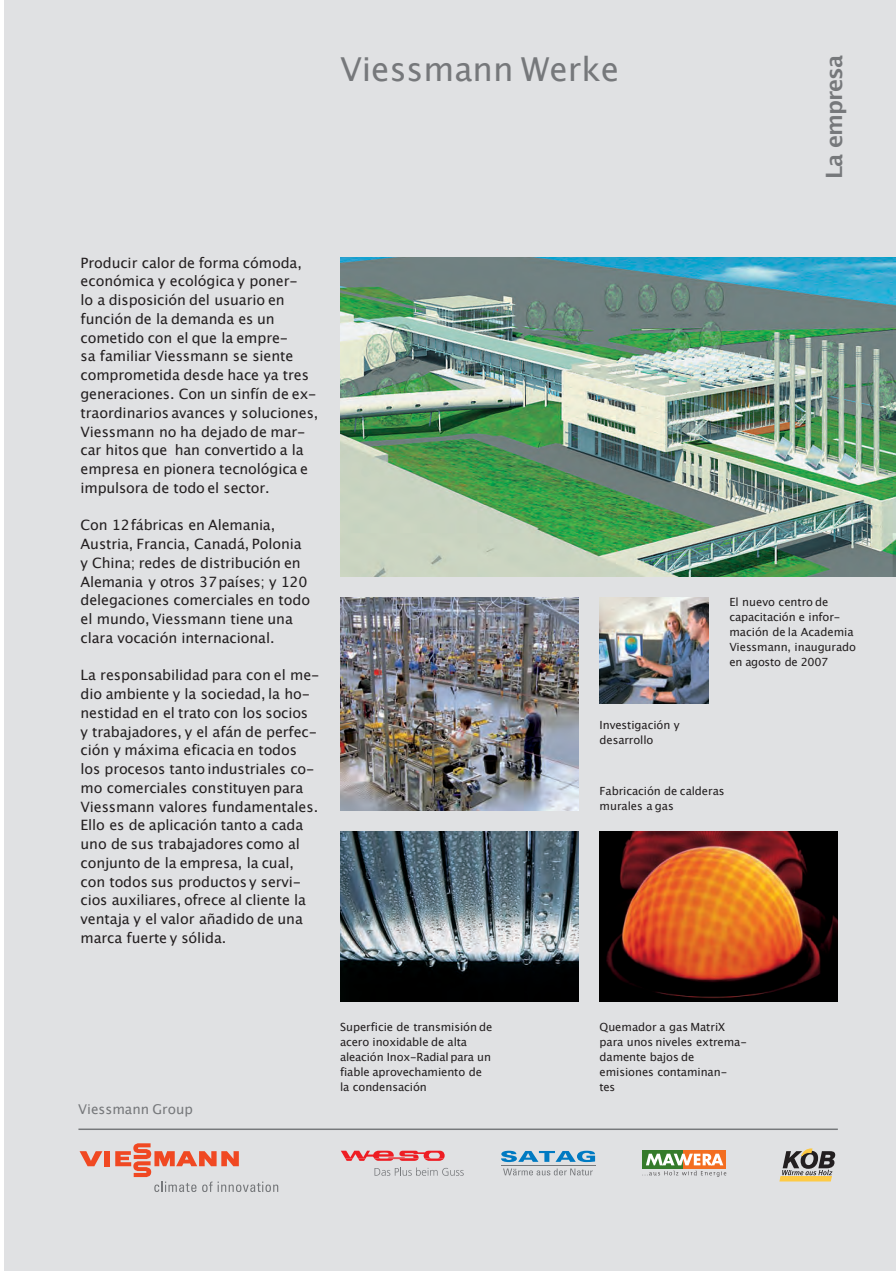
<style>
.page{position:relative;width:896px;height:1271px;background:#fff}
.page>*{position:absolute;margin:0;border:0;box-sizing:border-box;transform-origin:0 0}
.t1{font:33px "Lucida Grande";color:#76787b}
.t2{font:700 22.5px "Lucida Grande";letter-spacing:-.045em;color:#76787b}
.t3{font:14.25px/18.8px "Lucida Grande";letter-spacing:-.01em;color:#231f20}
.t4{font:13.5px "Lucida Grande";color:#76787b}
.t5{font:11.25px/15px "Lucida Grande";letter-spacing:-.005em;color:#231f20}
</style>
<div class="page">
<div style="left:4px;top:0;width:892px;height:1271px;background:#e0e1e3"></div>
<img style="left:340px;top:257px;width:556px;height:319px">
<img style="left:599px;top:598px;width:109px;height:106px">
<img style="left:340px;top:831px;width:238px;height:170px">
<img style="left:599px;top:831px;width:238px;height:170px">
<img style="left:340px;top:598px;width:238px;height:212px">
<hr style="left:78px;top:1128px;width:759px;height:2px;background:#76787b">
<div style="left:105px;top:1151px;width:5px;height:15px;background:#f04822"></div>
<svg style="left:80px;top:1151px;width:22px;height:15px"></svg>
<svg style="left:115px;top:1143px;width:163px;height:49px"></svg>
<svg style="left:341px;top:1150px;width:103px;height:11px"></svg>
<svg style="left:374px;top:1167px;width:89px;height:9px"></svg>
<svg style="left:501px;top:1150px;width:94px;height:12px"></svg>
<hr style="left:501px;top:1165px;width:94px;height:1px;background:#76787b">
<svg style="left:503px;top:1168px;width:89px;height:7px"></svg>
<div style="left:642px;top:1150px;width:41px;height:18px;background:#357b2b"></div>
<div style="left:683px;top:1150px;width:43px;height:18px;background:#f36e21"></div>
<svg style="left:642px;top:1153px;width:84px;height:24px"></svg>
<svg style="left:780px;top:1148px;width:55px;height:33px"></svg>
<h1 class="t1" style="left:340px;top:56px;width:281px">Viessmann Werke</h1>
<h2 class="t2" style="left:824px;top:179px;width:125px;rotate:-90deg">La empresa</h2>
<p class="t3" style="left:81px;top:254px;width:239px">Producir calor de forma cómoda, económica y ecológica y poner-<br>lo a disposición del usuario en función de la demanda es un cometido con el que la empre-<br>sa familiar Viessmann se siente comprometida desde hace ya tres generaciones. Con un sinfín de ex&shy;traordinarios avances y soluciones,<br>Viessmann no ha dejado de mar&shy;car hitos que han convertido a la empresa en pionera tecnológica e impulsora de todo el sector.</p>
<p class="t3" style="left:81px;top:517px;width:231px">Con 12fábricas en Alemania,<br>Austria, Francia, Canadá, Polonia y China; redes de distribución en<br>Alemania y otros 37países; y 120 delegaciones comerciales en todo el mundo, Viessmann tiene una clara vocación internacional.</p>
<p class="t3" style="left:81px;top:667px;width:240px">La responsabilidad para con el me&shy;dio ambiente y la sociedad, la ho&shy;nestidad en el trato con los socios<br>y trabajadores, y el afán de perfec&shy;ción y máxima eficacia en todos los procesos tanto industriales co&shy;mo comerciales constituyen para<br>Viessmann valores fundamentales.<br>Ello es de aplicación tanto a cada uno de sus trabajadores como al conjunto de la empresa, la cual, con todos sus productos y servi&shy;cios auxiliares, ofrece al cliente la ventaja y el valor añadido de una marca fuerte y sólida.</p>
<p class="t5" style="left:599px;top:718px;width:81px">Investigación y desarrollo</p>
<p class="t5" style="left:729px;top:595px;width:128px">El nuevo centro de capacitación e infor&shy;mación de la Academia<br>Viessmann, inaugurado en agosto de 2007</p>
<p class="t5" style="left:599px;top:784px;width:126px">Fabricación de calderas murales a gas</p>
<p class="t4" style="left:78px;top:1103px;width:116px">Viessmann Group</p>
<p class="t5" style="left:340px;top:1020px;width:154px">Superficie de transmisión de acero inoxidable de alta aleación Inox-Radial para un fiable aprovechamiento de la condensación</p>
<p class="t5" style="left:599px;top:1020px;width:149px">Quemador a gas MatriX para unos niveles extrema&shy;damente bajos de emisiones contaminan-<br>tes</p>
</div>
